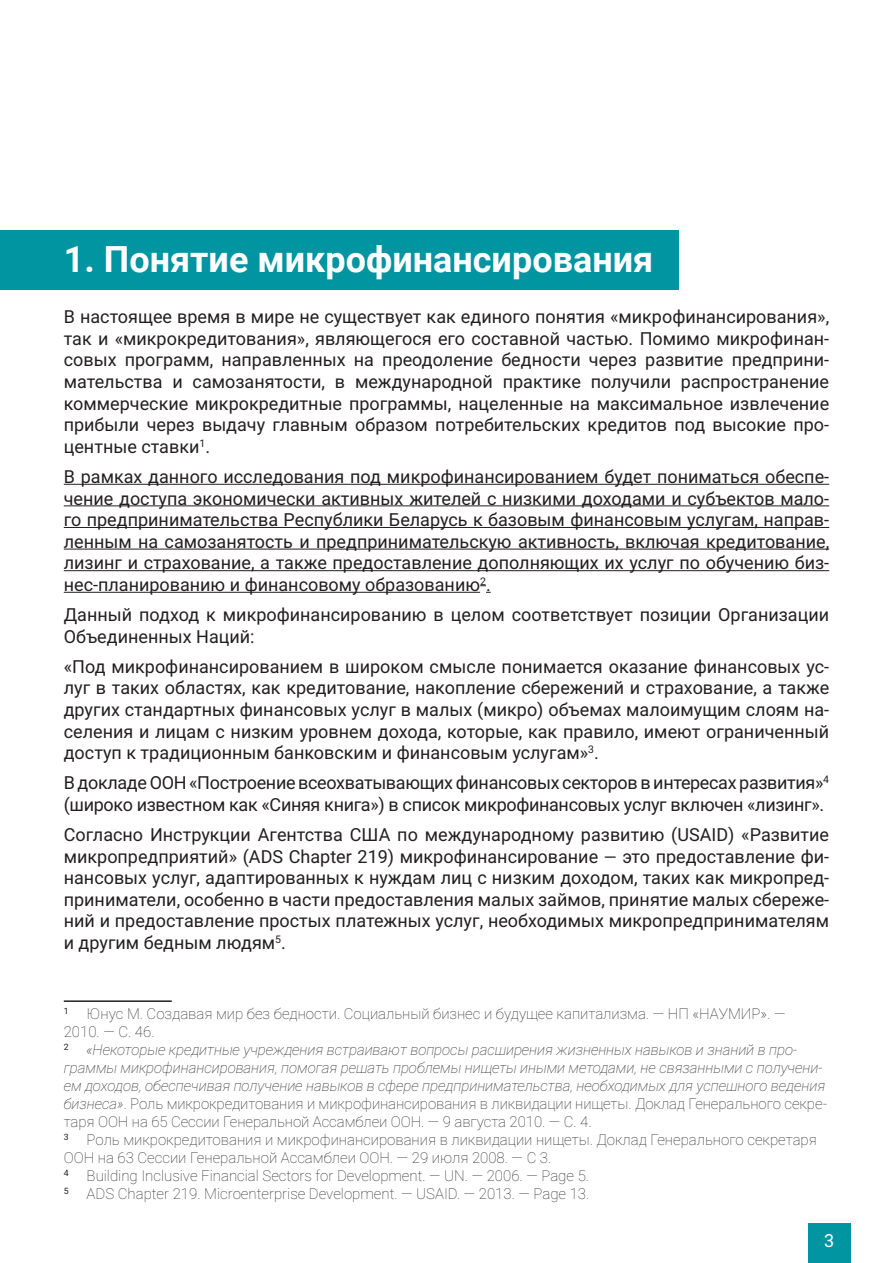
<style>
.page{position:relative;width:893px;height:1263px;background:#fff}
.page>*{position:absolute;margin:0;border:0;box-sizing:border-box;transform-origin:0 0}
.заголовок{font:700 36px "Roboto";color:#fff}
.t1{font:18px/21.6px "Roboto";color:#231f20;text-align:justify}
.t2{font:18px/21.6px "Roboto";letter-spacing:-.02em;color:#231f20}
.t3{font:18px "Roboto";color:#fff}
.Сноски{font:italic 100 15px/18px "Roboto";letter-spacing:-.005em;color:#231f20}
.Сноски-2{font:100 15px/18px "Roboto";color:#231f20}
.s1{font-size:16.5px}
.s2{font-style:normal}
</style>
<div class="page">
<div style="left:808px;top:1223px;width:42px;height:40px;background:#0095a1"></div>
<div style="left:0;top:231px;width:678px;height:59px;background:#0095a1"></div>
<hr style="left:64px;top:484px;width:765px;height:1px;background:#231f20">
<hr style="left:64px;top:505px;width:765px;height:1px;background:#231f20">
<hr style="left:64px;top:527px;width:765px;height:1px;background:#231f20">
<hr style="left:64px;top:549px;width:765px;height:1px;background:#231f20">
<hr style="left:64px;top:570px;width:765px;height:1px;background:#231f20">
<hr style="left:64px;top:592px;width:416px;height:1px;background:#231f20">
<hr style="left:64px;top:1000px;width:108px;height:2px;background:#231f20">
<p class="заголовок" style="left:64px;top:233px;width:591px">1. Понятие микрофинансирования</p>
<p class="t1" style="left:64px;top:305px;width:767px">В настоящее время в мире не существует как единого понятия «микрофинансирования», так и «микрокредитования», являющегося его составной частью. Помимо микрофинан&shy;совых программ, направленных на преодоление бедности через развитие предприни&shy;мательства и самозанятости, в международной практике получили распространение коммерческие микрокредитные программы, нацеленные на максимальное извлечение прибыли через выдачу главным образом потребительских кредитов под высокие про&shy;центные ставки<sup>1</sup>.</p>
<p class="t1" style="left:64px;top:465px;width:767px">В рамках данного исследования под микрофинансированием будет пониматься обеспе&shy;чение доступа экономически активных жителей с низкими доходами и субъектов мало&shy;го предпринимательства Республики Беларусь к базовым финансовым услугам, направ&shy;ленным на самозанятость и предпринимательскую активность, включая кредитование, лизинг и страхование, а также предоставление дополняющих их услуг по обучению биз&shy;нес-планированию и финансовому образованию<sup>2</sup>.</p>
<p class="t1" style="left:64px;top:603px;width:767px">Данный подход к микрофинансированию в целом соответствует позиции Организации<br>Объединенных Наций:</p>
<p class="t1" style="left:64px;top:655px;width:767px">«Под микрофинансированием в широком смысле понимается оказание финансовых ус&shy;луг в таких областях, как кредитование, накопление сбережений и страхование, а также других стандартных финансовых услуг в малых (микро) объемах малоимущим слоям на&shy;селения и лицам с низким уровнем дохода, которые, как правило, имеют ограниченный доступ к традиционным банковским и финансовым услугам»<sup>3</sup>.</p>
<p class="t2" style="left:64px;top:771px;width:767px">В докладе ООН «Построение всеохватывающих финансовых секторов в интересах развития»<sup>4 </sup>(широко известном как «Синяя книга») в список микрофинансовых услуг включен «лизинг».</p>
<p class="t1" style="left:64px;top:823px;width:767px">Согласно Инструкции Агентства США по международному развитию (USAID) «Развитие микропредприятий» (ADS Chapter 219) микрофинансирование <span class="s1">—</span> это предоставление фи&shy;нансовых услуг, адаптированных к нуждам лиц с низким доходом, таких как микропред&shy;приниматели, особенно в части предоставления малых займов, принятие малых сбереже&shy;ний и предоставление простых платежных услуг, необходимых микропредпринимателям и другим бедным людям<sup>5</sup>.</p>
<p class="Сноски-2" style="left:64px;top:1004px;width:723px"><sup>1</sup> Юнус М. Создавая мир без бедности. Социальный бизнес и будущее капитализма. — НП «НАУМИР». —<br>2010. — С. 46.</p>
<p class="Сноски" style="left:64px;top:1040px;width:765px"><sup>2</sup> «Некоторые кредитные учреждения встраивают вопросы расширения жизненных навыков и знаний в про&shy;граммы микрофинансирования, помогая решать проблемы нищеты иными методами, не связанными с получени&shy;ем доходов, обеспечивая получение навыков в сфере предпринимательства, необходимых для успешного ведения бизнеса»<span class="s2">. Роль микрокредитования и микрофинансирования в ликвидации нищеты. Доклад Генерального секре&shy;таря ООН на 65 Сессии Генеральной Ассамблеи ООН. — 9 августа 2010. — С. 4.</span></p>
<p class="Сноски-2" style="left:64px;top:1130px;width:755px"><sup>3</sup> Роль микрокредитования и микрофинансирования в ликвидации нищеты. Доклад Генерального секретаря<br>ООН на 63 Сессии Генеральной Ассамблеи ООН. — 29 июля 2008. — С 3.</p>
<p class="Сноски-2" style="left:64px;top:1166px;width:527px"><sup>4</sup> Building Inclusive Financial Sectors for Development. — UN. — 2006. — Page 5.</p>
<p class="Сноски-2" style="left:64px;top:1184px;width:527px"><sup>5</sup> ADS Chapter 219. Microenterprise Development. — USAID. — 2013. — Page 13.</p>
<p class="t3" style="left:824px;top:1228px;width:12px">3</p>
</div>
